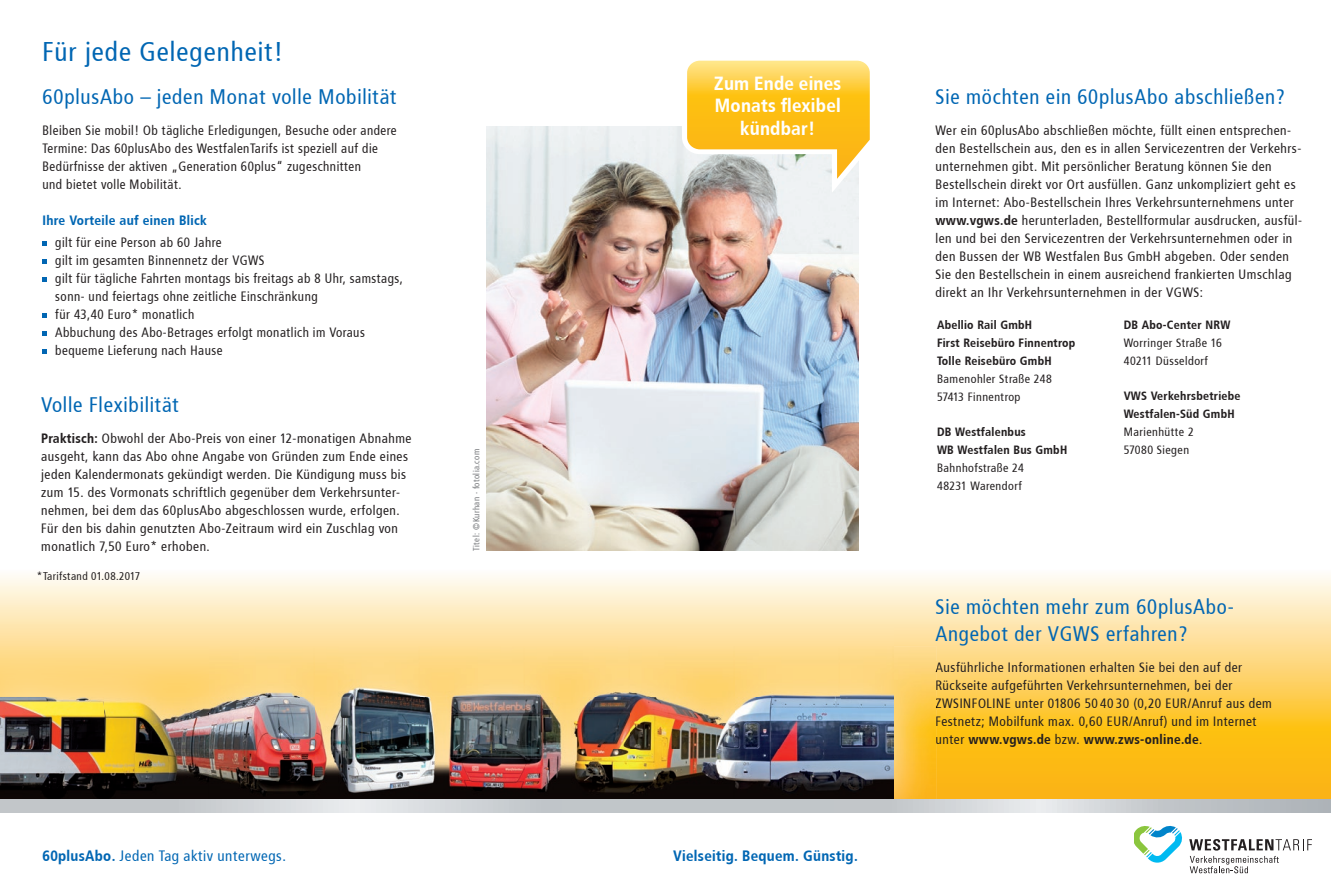
<style>
.page{position:relative;width:1331px;height:893px;background:#fff}
.page>*{position:absolute;margin:0;border:0;box-sizing:border-box;transform-origin:0 0}
.t1{font:27px "Transit";color:#0166b3}
.t2{font:21px/27px "Transit";color:#0166b3}
.t3{font:700 19.05px/22.4px "Transit";letter-spacing:-.01em;color:#fff;text-align:center}
.t4{font:15px "Transit";color:#0166b3}
.t5{font:700 15px "Transit";color:#0166b3}
.t6{font:13.5px/18px "Transit";color:#231f20}
.t7{font:13.5px/18px "Transit";color:#231f20;scale:.96 1}
.t8{font:700 13.5px "Transit";color:#0166b3}
.t9{font:700 12px/18px "Transit";color:#231f20}
.t10{font:12px/18px "Transit";color:#231f20}
.t11{font:11.25px "Transit";color:#231f20}
.t12{font:9px "Transit";color:#76787b}
.s1{font-weight:700}
</style>
<div class="page">
<svg style="left:0;top:575px;width:1331px;height:224px;background:#fddc8b"></svg>
<img style="left:486px;top:126px;width:372px;height:425px">
<svg style="left:43px;top:241px;width:4px;height:5px"></svg>
<svg style="left:43px;top:259px;width:4px;height:5px"></svg>
<svg style="left:43px;top:277px;width:4px;height:5px"></svg>
<svg style="left:43px;top:313px;width:4px;height:5px"></svg>
<svg style="left:43px;top:331px;width:4px;height:5px"></svg>
<svg style="left:43px;top:349px;width:4px;height:5px"></svg>
<svg style="left:682px;top:60px;width:188px;height:133px;background:#f0cc67"></svg>
<img style="left:0;top:646px;width:936px;height:167px">
<svg style="left:936px;top:698px;width:1px;height:12px"></svg>
<img style="left:0;top:627px;width:893px;height:172px">
<svg style="left:0;top:799px;width:1331px;height:13px;background:#c9cdd1"></svg>
<svg style="left:1134px;top:826px;width:48px;height:37px"></svg>
<svg style="left:1189px;top:839px;width:123px;height:34px"></svg>
<h1 class="t1" style="left:43px;top:36px;width:244px">Für jede Gelegenheit!</h1>
<h2 class="t2" style="left:43px;top:83px;width:356px">60plusAbo – jeden Monat volle Mobilität</h2>
<p class="t7" style="left:43px;top:121px;width:371px">Bleiben Sie mobil! Ob tägliche Erledigungen, Besuche oder andere Termine: Das 60plusAbo des WestfalenTarifs ist speziell auf die Bedürfnisse der aktiven „Generation 60plus“ zugeschnitten<br>und bietet volle Mobilität.</p>
<p class="t8" style="left:43px;top:212px;width:166px">Ihre Vorteile auf einen Blick</p>
<p class="t7" style="left:55px;top:233px;width:364px">gilt für eine Person ab 60 Jahre<br>gilt im gesamten Binnennetz der VGWS<br>gilt für tägliche Fahrten montags bis freitags ab 8 Uhr, samstags, sonn- und feiertags ohne zeitliche Einschränkung<br>für 43,40 Euro* monatlich<br>Abbuchung des Abo-Betrages erfolgt monatlich im Voraus bequeme Lieferung nach Hause</p>
<h2 class="t2" style="left:41px;top:392px;width:140px">Volle Flexibilität</h2>
<p class="t6" style="left:41px;top:429px;width:372px"><span class="s1">Praktisch:</span> Obwohl der Abo-Preis von einer 12-monatigen Abnahme ausgeht, kann das Abo ohne Angabe von Gründen zum Ende eines jeden Kalendermonats gekündigt werden. Die Kündigung muss bis zum 15. des Vormonats schriftlich gegenüber dem Verkehrsunter&shy;nehmen, bei dem das 60plusAbo abgeschlossen wurde, erfolgen.<br>Für den bis dahin genutzten Abo-Zeitraum wird ein Zuschlag von monatlich 7,50 Euro* erhoben.</p>
<p class="t11" style="left:37px;top:569px;width:105px">* Tarifstand 01.08.2017</p>
<p class="t12" style="left:471px;top:551px;width:104px;rotate:-90deg">Titel: ©Kurhan · fotolia.com</p>
<p class="t4" style="left:43px;top:847px;width:246px"><span class="s1">60plusAbo.</span> Jeden Tag aktiv unterwegs.</p>
<h3 class="t3" style="left:714px;top:72px;width:129px">Zum Ende eines<br>Monats flexibel kündbar!</h3>
<p class="t5" style="left:673px;top:847px;width:186px">Vielseitig. Bequem. Günstig.</p>
<h2 class="t2" style="left:935px;top:83px;width:352px">Sie möchten ein 60plusAbo abschließen?</h2>
<p class="t6" style="left:935px;top:121px;width:369px">Wer ein 60plusAbo abschließen möchte, füllt einen entsprechen&shy;den Bestellschein aus, den es in allen Servicezentren der Verkehrs&shy;unternehmen gibt. Mit persönlicher Beratung können Sie den Bestellschein direkt vor Ort ausfüllen. Ganz unkompliziert geht es im Internet: Abo-Bestellschein Ihres Verkehrsunternehmens unter <span class="s1">www.vgws.de</span> herunterladen, Bestellformular ausdrucken, ausfül&shy;len und bei den Servicezentren der Verkehrsunternehmen oder in den Bussen der WB Westfalen Bus GmbH abgeben. Oder senden Sie den Bestellschein in einem ausreichend frankierten Umschlag direkt an Ihr Verkehrsunternehmen in der VGWS:</p>
<p class="t9" style="left:937px;top:316px;width:140px">Abellio Rail GmbH<br>First Reisebüro Finnentrop<br>Tolle Reisebüro GmbH</p>
<p class="t10" style="left:937px;top:370px;width:117px">Bamenohler Straße 248<br>57413 Finnentrop</p>
<p class="t9" style="left:937px;top:423px;width:132px">DB Westfalenbus<br>WB Westfalen Bus GmbH</p>
<p class="t10" style="left:937px;top:459px;width:89px">Bahnhofstraße 24<br>48231 Warendorf</p>
<p class="t9" style="left:1124px;top:316px;width:108px">DB Abo-Center NRW</p>
<p class="t10" style="left:1124px;top:334px;width:100px">Worringer Straße 16<br>40211 Düsseldorf</p>
<p class="t9" style="left:1124px;top:387px;width:119px">VWS Verkehrsbetriebe<br>Westfalen-Süd GmbH</p>
<p class="t10" style="left:1124px;top:423px;width:72px">Marienhütte 2<br>57080 Siegen</p>
<h2 class="t2" style="left:935px;top:594px;width:301px">Sie möchten mehr zum 60plusAbo-<br>Angebot der VGWS erfahren?</h2>
<p class="t6" style="left:935px;top:658px;width:338px">Ausführliche Informationen erhalten Sie bei den auf der Rückseite aufgeführten Verkehrsunternehmen, bei der ZWSINFOLINE unter 01806 504030 (0,20 EUR/Anruf aus dem Festnetz; Mobilfunk max. 0,60 EUR/Anruf) und im Internet unter <span class="s1">www.vgws.de</span> bzw. <span class="s1">www.zws-online.de</span>.</p>
</div>
